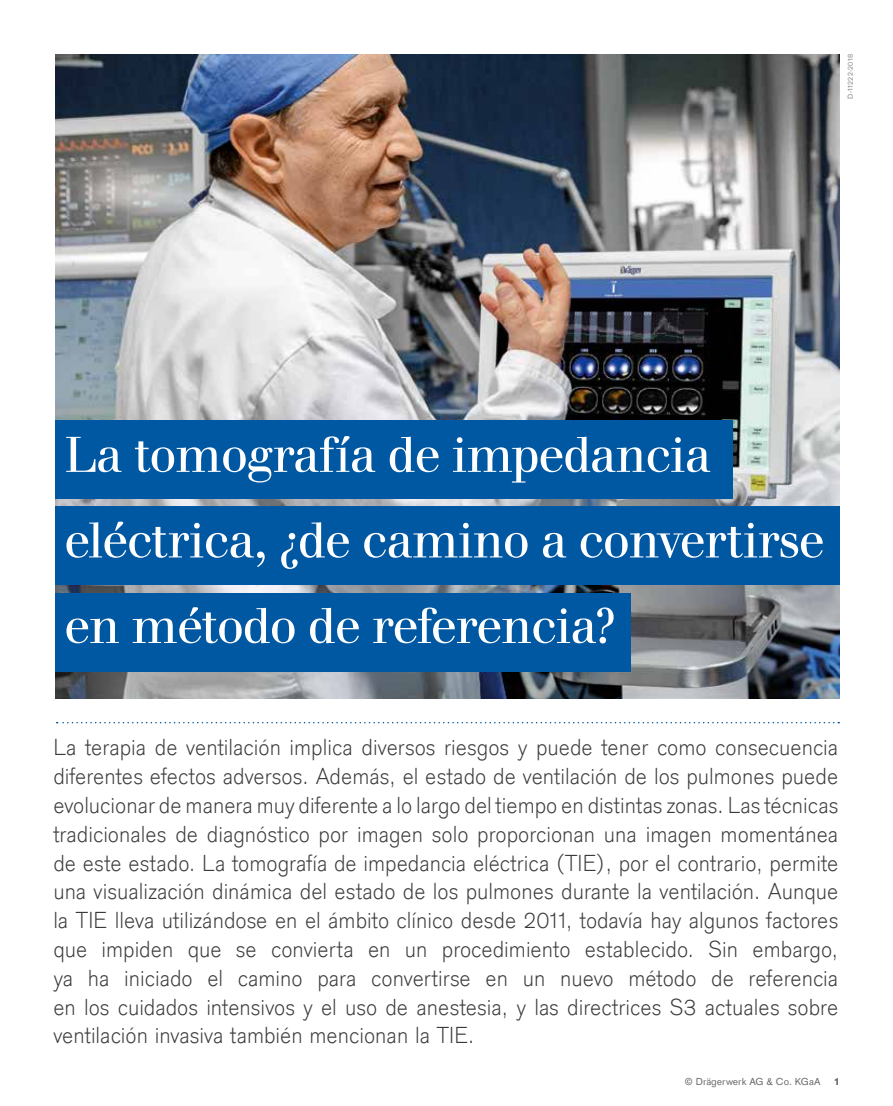
<style>
.page{position:relative;width:893px;height:1106px;background:#fff}
.page>*{position:absolute;margin:0;border:0;box-sizing:border-box;transform-origin:0 0}
.t1{font:52.5px/85.5px "Draeger Walbaum Global";letter-spacing:-.015em;color:#fff}
.t2{font:300 24px/28.8px "Draeger Sans Global";color:#3a3a39;text-align:justify}
.t3{font:10.5px "Draeger Sans Global";color:#6e6e6e}
.t4{font:700 10.5px "Draeger Sans Global";color:#6e6e6e}
.t5{font:7.5px "Draeger Sans Global";letter-spacing:.025em;color:#868786}
</style>
<div class="page">
<svg style="left:57px;top:722px;width:782px;height:1px"></svg>
<img style="left:55px;top:54px;width:785px;height:644px">
<div style="left:55px;top:593px;width:575px;height:79px;background:#0057a2"></div>
<div style="left:55px;top:506px;width:785px;height:78px;background:#0057a2"></div>
<div style="left:55px;top:420px;width:677px;height:79px;background:#0057a2"></div>
<p class="t5" style="left:846px;top:99px;width:46px;rotate:-90deg">D-11222-2018</p>
<h1 class="t1" style="left:64px;top:412px;width:761px">La tomografía de impedancia eléctrica, ¿de camino a convertirse en método de referencia?</h1>
<p class="t2" style="left:53px;top:732px;width:786px">La terapia de ventilación implica diversos riesgos y puede tener como consecuencia diferentes efectos adversos. Además, el estado de ventilación de los pulmones puede evolucionar de manera muy diferente a lo largo del tiempo en distintas zonas. Las técnicas tradicionales de diagnóstico por imagen solo proporcionan una imagen momentánea de este estado. La tomografía de impedancia eléctrica (TIE), por el contrario, permite una visualización dinámica del estado de los pulmones durante la ventilación. Aunque la TIE lleva utilizándose en el ámbito clínico desde 2011, todavía hay algunos factores que impiden que se convierta en un procedimiento establecido. Sin embargo, ya ha iniciado el camino para convertirse en un nuevo método de referencia en los cuidados intensivos y el uso de anestesia, y las directrices S3 actuales sobre ventilación invasiva también mencionan la TIE.</p>
<p class="t3" style="left:685px;top:1074px;width:137px">© Drägerwerk AG &amp; Co. KGaA</p>
<p class="t4" style="left:835px;top:1074px;width:6px">1</p>
</div>
